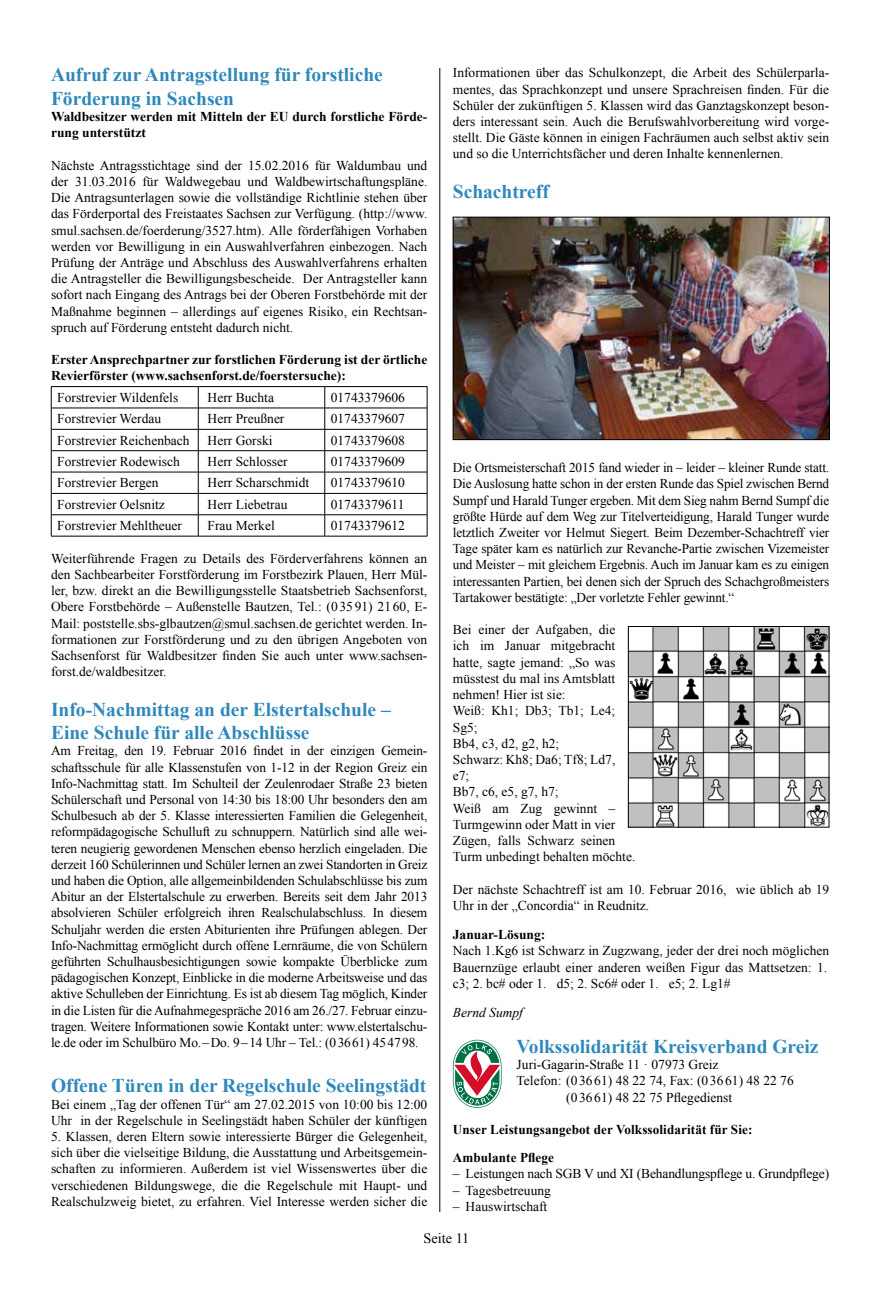
<style>
.page{position:relative;width:893px;height:1297px;background:#fff}
.page>*{position:absolute;margin:0;border:0;box-sizing:border-box;transform-origin:0 0}
.t1{font:700 19.5px/23.4px "Times New Roman";color:#2e88bb}
.t2{font:14.25px "Times New Roman";color:#000}
.t3{font:13.5px/16.2px "Times New Roman";color:#000;text-align:justify}
.t4{font:700 13.5px/16.4px "Times New Roman";color:#000}
.t5{font:italic 13.5px "Times New Roman";color:#000}
</style>
<div class="page">
<hr style="left:439px;top:68px;width:1px;height:1144px;background:#000">
<hr style="left:51px;top:386px;width:147px;height:1px;background:#000">
<hr style="left:198px;top:386px;width:127px;height:1px;background:#000">
<hr style="left:325px;top:386px;width:102px;height:1px;background:#000">
<svg style="left:51px;top:387px;width:1px;height:149px"></svg>
<svg style="left:427px;top:387px;width:1px;height:149px"></svg>
<hr style="left:51px;top:536px;width:147px;height:1px;background:#000">
<hr style="left:198px;top:536px;width:127px;height:1px;background:#000">
<hr style="left:325px;top:536px;width:102px;height:1px;background:#000">
<hr style="left:51px;top:408px;width:147px;height:1px;background:#000">
<hr style="left:198px;top:408px;width:127px;height:1px;background:#000">
<hr style="left:325px;top:408px;width:102px;height:1px;background:#000">
<hr style="left:51px;top:429px;width:147px;height:1px;background:#000">
<hr style="left:198px;top:429px;width:127px;height:1px;background:#000">
<hr style="left:325px;top:429px;width:102px;height:1px;background:#000">
<hr style="left:51px;top:450px;width:147px;height:1px;background:#000">
<hr style="left:198px;top:450px;width:127px;height:1px;background:#000">
<hr style="left:325px;top:450px;width:102px;height:1px;background:#000">
<hr style="left:51px;top:472px;width:147px;height:1px;background:#000">
<hr style="left:198px;top:472px;width:127px;height:1px;background:#000">
<hr style="left:325px;top:472px;width:102px;height:1px;background:#000">
<hr style="left:51px;top:493px;width:147px;height:1px;background:#000">
<hr style="left:198px;top:493px;width:127px;height:1px;background:#000">
<hr style="left:325px;top:493px;width:102px;height:1px;background:#000">
<hr style="left:51px;top:514px;width:147px;height:1px;background:#000">
<hr style="left:198px;top:514px;width:127px;height:1px;background:#000">
<svg style="left:198px;top:387px;width:1px;height:149px"></svg>
<hr style="left:325px;top:514px;width:102px;height:1px;background:#000">
<svg style="left:324px;top:387px;width:1px;height:149px"></svg>
<img style="left:455px;top:219px;width:373px;height:219px">
<div style="left:453px;top:217px;width:377px;height:223px;border:1px solid #000"></div>
<svg style="left:453px;top:1040px;width:49px;height:68px"></svg>
<img style="left:630px;top:628px;width:197px;height:197px">
<div style="left:628px;top:626px;width:201px;height:201px;border:1px solid #000"></div>
<h1 class="t1" style="left:51px;top:63px;width:333px">Aufruf zur Antragstellung für forstliche<br>Förderung in Sachsen</h1>
<p class="t4" style="left:51px;top:108px;width:378px">Waldbesitzer werden mit Mitteln der EU durch forstliche Förde&shy;rung unterstützt</p>
<p class="t3" style="left:51px;top:157px;width:378px">Nächste Antragsstichtage sind der 15.02.2016 für Waldumbau und der 31.03.2016 für Waldwegebau und Waldbewirtschaftungspläne.<br>Die Antragsunterlagen sowie die vollständige Richtlinie stehen über das Förderportal des Freistaates Sachsen zur Verfügung. (http://www. smul.sachsen.de/foerderung/3527.htm). Alle förderfähigen Vorhaben werden vor Bewilligung in ein Auswahlverfahren einbezogen. Nach Prüfung der Anträge und Abschluss des Auswahlverfahrens erhalten die Antragsteller die Bewilligungsbescheide. Der Antragsteller kann sofort nach Eingang des Antrags bei der Oberen Forstbehörde mit der Maßnahme beginnen – allerdings auf eigenes Risiko, ein Rechtsan&shy;spruch auf Förderung entsteht dadurch nicht.</p>
<p class="t4" style="left:51px;top:351px;width:378px">Erster Ansprechpartner zur forstlichen Förderung ist der örtliche<br>Revierförster (www.sachsenforst.de/foerstersuche):</p>
<p class="t3" style="left:57px;top:389px;width:123px">Forstrevier Wildenfels</p>
<p class="t3" style="left:208px;top:389px;width:68px">Herr Buchta</p>
<p class="t3" style="left:331px;top:389px;width:76px">01743379606</p>
<p class="t3" style="left:57px;top:410px;width:106px">Forstrevier Werdau</p>
<p class="t3" style="left:208px;top:410px;width:78px">Herr Preußner</p>
<p class="t3" style="left:331px;top:410px;width:76px">01743379607</p>
<p class="t3" style="left:57px;top:432px;width:134px">Forstrevier Reichenbach</p>
<p class="t3" style="left:208px;top:432px;width:66px">Herr Gorski</p>
<p class="t3" style="left:331px;top:432px;width:76px">01743379608</p>
<p class="t3" style="left:57px;top:453px;width:124px">Forstrevier Rodewisch</p>
<p class="t3" style="left:208px;top:453px;width:81px">Herr Schlosser</p>
<p class="t3" style="left:331px;top:453px;width:76px">01743379609</p>
<p class="t3" style="left:57px;top:475px;width:103px">Forstrevier Bergen</p>
<p class="t3" style="left:208px;top:475px;width:103px">Herr Scharschmidt</p>
<p class="t3" style="left:331px;top:475px;width:76px">01743379610</p>
<p class="t3" style="left:57px;top:496px;width:109px">Forstrevier Oelsnitz</p>
<p class="t3" style="left:208px;top:496px;width:81px">Herr Liebetrau</p>
<p class="t3" style="left:331px;top:496px;width:75px">01743379611</p>
<p class="t3" style="left:57px;top:517px;width:126px">Forstrevier Mehltheuer</p>
<p class="t3" style="left:208px;top:517px;width:69px">Frau Merkel</p>
<p class="t3" style="left:331px;top:517px;width:76px">01743379612</p>
<p class="t3" style="left:51px;top:550px;width:378px">Weiterführende Fragen zu Details des Förderverfahrens können an den Sachbearbeiter Forstförderung im Forstbezirk Plauen, Herr Mül&shy;ler, bzw. direkt an die Bewilligungsstelle Staatsbetrieb Sachsenforst, Obere Forstbehörde – Außenstelle Bautzen, Tel.: (03591) 2160, E-Mail: poststelle.sbs-glbautzen@smul.sachsen.de gerichtet werden. In&shy;formationen zur Forstförderung und zu den übrigen Angeboten von Sachsenforst für Waldbesitzer finden Sie auch unter www.sachsen&shy;forst.de/waldbesitzer.</p>
<h1 class="t1" style="left:51px;top:697px;width:341px">Info-Nachmittag an der Elstertalschule –<br>Eine Schule für alle Abschlüsse</h1>
<p class="t3" style="left:51px;top:742px;width:378px">Am Freitag, den 19. Februar 2016 findet in der einzigen Gemein&shy;schaftsschule für alle Klassenstufen von 1-12 in der Region Greiz ein Info-Nachmittag statt. Im Schulteil der Zeulenrodaer Straße 23 bieten Schülerschaft und Personal von 14:30 bis 18:00 Uhr besonders den am Schulbesuch ab der 5. Klasse interessierten Familien die Gelegenheit, reformpädagogische Schulluft zu schnuppern. Natürlich sind alle wei&shy;teren neugierig gewordenen Menschen ebenso herzlich eingeladen. Die derzeit 160 Schülerinnen und Schüler lernen an zwei Standorten in Greiz und haben die Option, alle allgemeinbildenden Schulabschlüsse bis zum Abitur an der Elstertalschule zu erwerben. Bereits seit dem Jahr 2013 absolvieren Schüler erfolgreich ihren Realschulabschluss. In diesem Schuljahr werden die ersten Abiturienten ihre Prüfungen ablegen. Der Info-Nachmittag ermöglicht durch offene Lernräume, die von Schülern geführten Schulhausbesichtigungen sowie kompakte Überblicke zum pädagogischen Konzept, Einblicke in die moderne Arbeitsweise und das aktive Schulleben der Einrichtung. Es ist ab diesem Tag möglich, Kinder in die Listen für die Aufnahmegespräche 2016 am 26./27. Februar einzu&shy;tragen. Weitere Informationen sowie Kontakt unter: www.elstertalschu&shy;le.de oder im Schulbüro Mo.–Do. 9–14 Uhr – Tel.: (03661) 454798.</p>
<h1 class="t1" style="left:51px;top:1073px;width:377px">Offene Türen in der Regelschule Seelingstädt</h1>
<p class="t3" style="left:51px;top:1096px;width:378px">Bei einem „Tag der offenen Tür“ am 27.02.2015 von 10:00 bis 12:00<br>Uhr in der Regelschule in Seelingstädt haben Schüler der künftigen</p>
<p class="t3" style="left:51px;top:1128px;width:378px">5. Klassen, deren Eltern sowie interessierte Bürger die Gelegenheit, sich über die vielseitige Bildung, die Ausstattung und Arbeitsgemein&shy;schaften zu informieren. Außerdem ist viel Wissenswertes über die verschiedenen Bildungswege, die die Regelschule mit Haupt- und Realschulzweig bietet, zu erfahren. Viel Interesse werden sicher die</p>
<p class="t3" style="left:453px;top:65px;width:378px">Informationen über das Schulkonzept, die Arbeit des Schülerparla&shy;mentes, das Sprachkonzept und unsere Sprachreisen finden. Für die Schüler der zukünftigen 5. Klassen wird das Ganztagskonzept beson&shy;ders interessant sein. Auch die Berufswahlvorbereitung wird vorge&shy;stellt. Die Gäste können in einigen Fachräumen auch selbst aktiv sein und so die Unterrichtsfächer und deren Inhalte kennenlernen.</p>
<h1 class="t1" style="left:453px;top:179px;width:98px">Schachtreff</h1>
<p class="t3" style="left:453px;top:459px;width:378px">Die Ortsmeisterschaft 2015 fand wieder in – leider – kleiner Runde statt.<br>Die Auslosung hatte schon in der ersten Runde das Spiel zwischen Bernd Sumpf und Harald Tunger ergeben. Mit dem Sieg nahm Bernd Sumpf die größte Hürde auf dem Weg zur Titelverteidigung, Harald Tunger wurde letztlich Zweiter vor Helmut Siegert. Beim Dezember-Schachtreff vier Tage später kam es natürlich zur Revanche-Partie zwischen Vizemeister und Meister – mit gleichem Ergebnis. Auch im Januar kam es zu einigen interessanten Partien, bei denen sich der Spruch des Schachgroßmeisters Tartakower bestätigte: „Der vorletzte Fehler gewinnt.“</p>
<p class="t3" style="left:453px;top:621px;width:184px;text-align:left">Bei einer der Aufgaben, die<br>ich im Januar mitgebracht hatte, sagte jemand: „So was müsstest du mal ins Amtsblatt nehmen! Hier ist sie:<br>Weiß: Kh1; Db3; Tb1; Le4;<br>Sg5;<br>Bb4, c3, d2, g2, h2;<br>Schwarz: Kh8; Da6; Tf8; Ld7,<br>e7;<br>Bb7, c6, e5, g7, h7;<br>Weiß am Zug gewinnt –<br>Turmgewinn oder Matt in vier<br>Zügen, falls Schwarz seinen<br>Turm unbedingt behalten möchte.</p>
<p class="t3" style="left:453px;top:881px;width:378px">Der nächste Schachtreff ist am 10. Februar 2016, wie üblich ab 19<br>Uhr in der „Concordia“ in Reudnitz.</p>
<p class="t4" style="left:453px;top:926px;width:94px">Januar-Lösung:</p>
<p class="t3" style="left:453px;top:942px;width:378px;text-align:left">Nach 1.Kg6 ist Schwarz in Zugzwang, jeder der drei noch möglichen<br>Bauernzüge erlaubt einer anderen weißen Figur das Mattsetzen: 1. c3; 2. bc# oder 1. d5; 2. Sc6# oder 1. e5; 2. Lg1#</p>
<p class="t5" style="left:453px;top:1004px;width:72px">Bernd Sumpf</p>
<h1 class="t1" style="left:517px;top:1034px;width:303px">Volkssolidarität Kreisverband Greiz</h1>
<p class="t3" style="left:517px;top:1056px;width:203px">Juri-Gagarin-Straße 11 · 07973 Greiz</p>
<p class="t3" style="left:517px;top:1072px;width:279px">Telefon: (03661) 48 22 74, Fax: (03661) 48 22 76</p>
<p class="t3" style="left:566px;top:1089px;width:168px">(03661) 48 22 75 Pflegedienst</p>
<p class="t4" style="left:453px;top:1115px;width:301px;line-height:27.9px">Unser Leistungsangebot der Volkssolidarität für Sie:<br>Ambulante Pflege</p>
<p class="t3" style="left:453px;top:1165px;width:378px">– Leistungen nach SGB V und XI (Behandlungspflege u. Grundpflege)</p>
<p class="t3" style="left:453px;top:1182px;width:100px">– Tagesbetreuung</p>
<p class="t3" style="left:453px;top:1198px;width:96px">– Hauswirtschaft</p>
<p class="t2" style="left:424px;top:1229px;width:47px">Seite 11</p>
</div>
